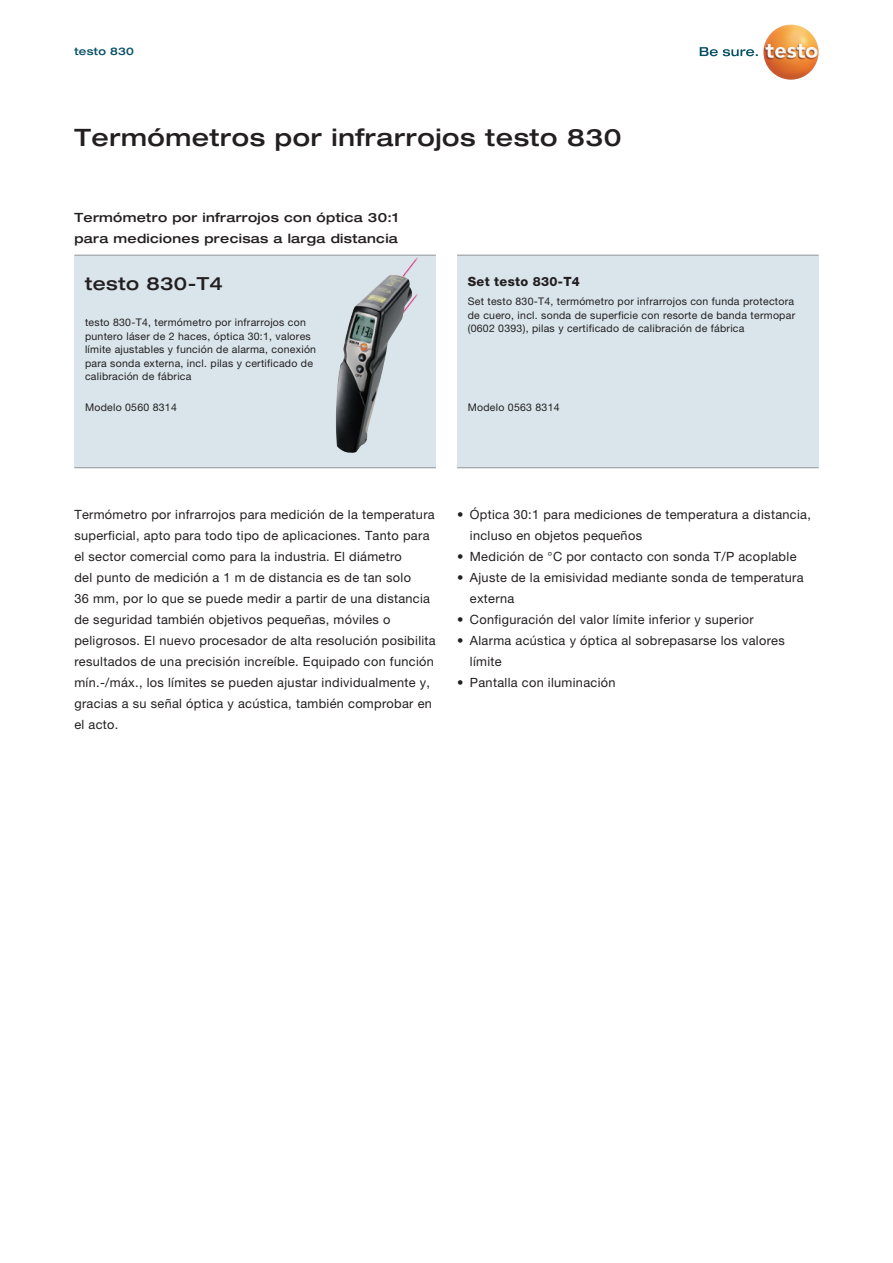
<style>
.page{position:relative;width:893px;height:1263px;background:#fff}
.page>*{position:absolute;margin:0;border:0;box-sizing:border-box;transform-origin:0 0}
.t1{font:500 expanded 24px "Helvetica Neue LTW1 G";letter-spacing:.025em;color:#231f20}
.t2{font:500 expanded 18px "Helvetica Neue LTW1 G";letter-spacing:.025em;color:#231f20}
.t3{font:12.75px/21px "Helvetica Neue LTW1 G";letter-spacing:.025em;color:#231f20}
.t4{font:500 expanded 12.75px/21px "Helvetica Neue LTW1 G";letter-spacing:.025em;color:#231f20}
.t5{font:800 12.75px "Helvetica Neue LTW1 G";letter-spacing:.025em;color:#231f20}
.t6{font:10.5px/13.5px "Helvetica Neue LTW1 G";letter-spacing:.025em;color:#231f20}
.t7{font:500 expanded 10.5px "Helvetica Neue LTW1 G";letter-spacing:.025em;color:#074f64}
</style>
<div class="page">
<div style="left:74px;top:255px;width:362px;height:213px;background:#d9e5eb"></div>
<img style="left:403px;top:257px;width:15px;height:18px">
<img style="left:413px;top:294px;width:5px;height:7px">
<hr style="left:74px;top:467px;width:362px;height:1px;background:#939598">
<img style="left:336px;top:275px;width:77px;height:178px">
<div style="left:457px;top:255px;width:362px;height:213px;background:#d9e5eb"></div>
<hr style="left:457px;top:255px;width:362px;height:1px;background:#939598">
<hr style="left:457px;top:467px;width:361px;height:1px;background:#939598">
<hr style="left:74px;top:255px;width:362px;height:1px;background:#939598">
<svg style="left:700px;top:47px;width:58px;height:9px"></svg>
<img style="left:763px;top:24px;width:56px;height:56px;border-radius:28px">
<p class="t7" style="left:74px;top:44px;width:61px">testo 830</p>
<h1 class="t1" style="left:74px;top:122px;width:549px">Termómetros por infrarrojos testo 830</h1>
<p class="t4" style="left:74px;top:207px;width:326px">Termómetro por infrarrojos con óptica 30:1 para mediciones precisas a larga distancia</p>
<p class="t5" style="left:468px;top:273px;width:114px">Set testo 830-T4</p>
<p class="t6" style="left:468px;top:295px;width:329px;text-align:justify">Set testo 830-T4, termómetro por infrarrojos con funda protectora de cuero, incl. sonda de superficie con resorte de banda termopar (0602 0393), pilas y certificado de calibración de fábrica</p>
<h2 class="t2" style="left:85px;top:272px;width:139px">testo 830-T4</h2>
<p class="t6" style="left:85px;top:316px;width:233px">testo 830-T4, termómetro por infrarrojos con puntero láser de 2 haces, óptica 30:1, valores límite ajustables y función de alarma, conexión para sonda externa, incl. pilas y certificado de calibración de fábrica</p>
<p class="t6" style="left:85px;top:401px;width:93px">Modelo 0560 8314</p>
<p class="t6" style="left:468px;top:401px;width:93px">Modelo 0563 8314</p>
<p class="t3" style="left:74px;top:504px;width:363px">Termómetro por infrarrojos para medición de la temperatura superficial, apto para todo tipo de aplicaciones. Tanto para el sector comercial como para la industria. El diámetro<br>del punto de medición a 1 m de distancia es de tan solo<br>36 mm, por lo que se puede medir a partir de una distancia de seguridad también objetivos pequeñas, móviles o peligrosos. El nuevo procesador de alta resolución posibilita resultados de una precisión increíble. Equipado con función mín.-/máx., los límites se pueden ajustar individualmente y, gracias a su señal óptica y acústica, también comprobar en el acto.</p>
<p class="t3" style="left:470px;top:504px;width:343px;text-indent:-13px">• Óptica 30:1 para mediciones de temperatura a distancia, incluso en objetos pequeños</p>
<p class="t3" style="left:457px;top:546px;width:341px">• Medición de °C por contacto con sonda T/P acoplable</p>
<p class="t3" style="left:470px;top:567px;width:335px;text-indent:-13px">• Ajuste de la emisividad mediante sonda de temperatura externa</p>
<p class="t3" style="left:457px;top:609px;width:298px">• Configuración del valor límite inferior y superior</p>
<p class="t3" style="left:470px;top:630px;width:316px;text-indent:-13px">• Alarma acústica y óptica al sobrepasarse los valores límite</p>
<p class="t3" style="left:457px;top:672px;width:160px">• Pantalla con iluminación</p>
</div>
